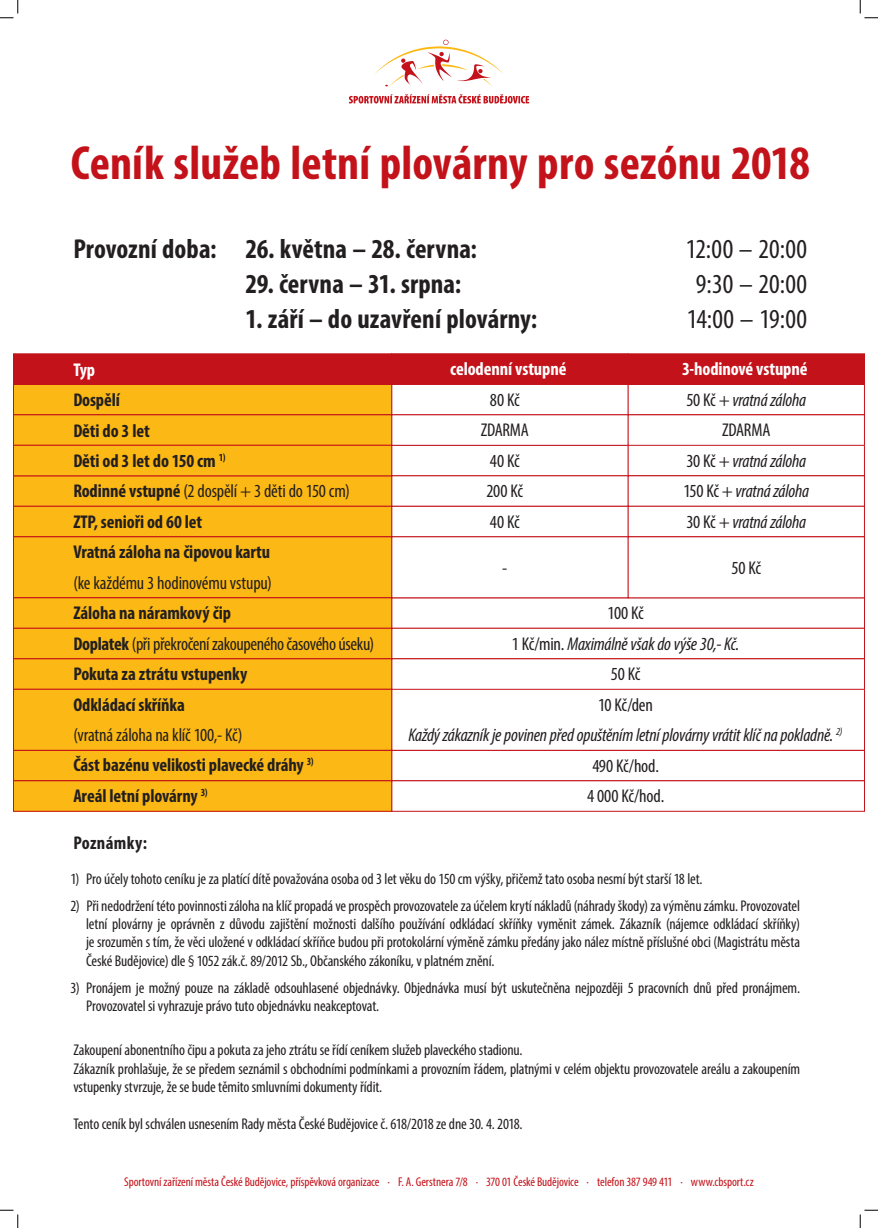
<style>
.page{position:relative;width:878px;height:1228px;background:#fff}
.page>*{position:absolute;margin:0;border:0;box-sizing:border-box;transform-origin:0 0}
.t1{font:700 condensed 48.15px "Myriad Pro";letter-spacing:.005em;color:#c4121a}
.t2{font:700 condensed 27.5px "Myriad Pro";letter-spacing:.005em;color:#231f20}
.t3{font:condensed 27.5px/35px "Myriad Pro";color:#231f20;text-align:center}
.t4{font:700 condensed 18.5px/30.4px "Myriad Pro";letter-spacing:-.005em;color:#231f20}
.t5{font:italic condensed 18.5px/30.4px "Myriad Pro";letter-spacing:-.015em;color:#231f20;text-align:center}
.t6{font:condensed 18.5px/30.5px "Myriad Pro";letter-spacing:-.01em;color:#231f20}
.t7{font:700 condensed 18.5px "Myriad Pro";letter-spacing:-.005em;color:#fff}
.t8{font:700 condensed 18.5px "Myriad Pro";letter-spacing:.02em;color:#231f20}
.t9{font:condensed 15.55px/18.4px "Myriad Pro";letter-spacing:-.01em;color:#231f20}
.t10{font:condensed 12.75px "Myriad Pro";letter-spacing:-.01em;color:#c4121a}
.s1{font-weight:400}
.s2{font-style:normal}
</style>
<div class="page">
<div style="left:391px;top:750px;width:473px;height:31px;border:1px solid #c4121a"></div>
<div style="left:391px;top:780px;width:473px;height:31px;border:1px solid #c4121a"></div>
<div style="left:391px;top:628px;width:473px;height:31px;border:1px solid #c4121a"></div>
<div style="left:391px;top:689px;width:473px;height:61px;border:1px solid #c4121a"></div>
<div style="left:391px;top:658px;width:473px;height:31px;border:1px solid #c4121a"></div>
<div style="left:391px;top:445px;width:237px;height:31px;background:#fff;border:1px solid #c4121a"></div>
<div style="left:391px;top:384px;width:237px;height:31px;background:#fff;border:1px solid #c4121a"></div>
<div style="left:627px;top:445px;width:237px;height:31px;border:1px solid #c4121a"></div>
<div style="left:627px;top:384px;width:237px;height:31px;border:1px solid #c4121a"></div>
<div style="left:391px;top:414px;width:237px;height:31px;background:#fff;border:1px solid #c4121a"></div>
<div style="left:627px;top:414px;width:237px;height:31px;border:1px solid #c4121a"></div>
<div style="left:391px;top:475px;width:237px;height:31px;background:#fff;border:1px solid #c4121a"></div>
<div style="left:627px;top:475px;width:237px;height:31px;border:1px solid #c4121a"></div>
<div style="left:391px;top:506px;width:237px;height:31px;background:#fff;border:1px solid #c4121a"></div>
<div style="left:627px;top:506px;width:237px;height:31px;border:1px solid #c4121a"></div>
<div style="left:391px;top:536px;width:237px;height:62px;background:#fff;border:1px solid #c4121a"></div>
<div style="left:627px;top:536px;width:237px;height:62px;border:1px solid #c4121a"></div>
<div style="left:14px;top:384px;width:377px;height:31px;background:#fcb814"></div>
<div style="left:14px;top:384px;width:378px;height:31px;border:1px solid #c4121a"></div>
<div style="left:14px;top:415px;width:377px;height:30px;background:#fcb814"></div>
<div style="left:14px;top:414px;width:378px;height:31px;border:1px solid #c4121a"></div>
<div style="left:14px;top:476px;width:377px;height:30px;background:#fcb814"></div>
<div style="left:14px;top:506px;width:377px;height:31px;background:#fcb814"></div>
<div style="left:14px;top:506px;width:378px;height:31px;border:1px solid #c4121a"></div>
<div style="left:14px;top:537px;width:377px;height:61px;background:#fcb814"></div>
<div style="left:14px;top:536px;width:378px;height:62px;border:1px solid #c4121a"></div>
<div style="left:14px;top:598px;width:377px;height:30px;background:#fcb814"></div>
<div style="left:14px;top:597px;width:378px;height:31px;border:1px solid #c4121a"></div>
<div style="left:14px;top:628px;width:377px;height:31px;background:#fcb814"></div>
<div style="left:14px;top:628px;width:378px;height:31px;border:1px solid #c4121a"></div>
<div style="left:14px;top:659px;width:377px;height:30px;background:#fcb814"></div>
<div style="left:14px;top:658px;width:378px;height:31px;border:1px solid #c4121a"></div>
<div style="left:14px;top:750px;width:377px;height:30px;background:#fcb814"></div>
<div style="left:14px;top:750px;width:378px;height:31px;border:1px solid #c4121a"></div>
<div style="left:14px;top:780px;width:377px;height:31px;background:#fcb814"></div>
<div style="left:14px;top:780px;width:378px;height:31px;border:1px solid #c4121a"></div>
<div style="left:14px;top:689px;width:377px;height:61px;background:#fcb814"></div>
<div style="left:14px;top:689px;width:378px;height:61px;border:1px solid #c4121a"></div>
<div style="left:14px;top:445px;width:377px;height:31px;background:#fcb814"></div>
<div style="left:14px;top:445px;width:378px;height:31px;border:1px solid #c4121a"></div>
<div style="left:14px;top:354px;width:377px;height:30px;background:#c4121a"></div>
<div style="left:14px;top:353px;width:378px;height:31px;border:1px solid #c4121a"></div>
<div style="left:391px;top:353px;width:237px;height:31px;background:#c4121a;border:1px solid #c4121a"></div>
<div style="left:628px;top:354px;width:236px;height:30px;background:#c4121a"></div>
<div style="left:627px;top:353px;width:237px;height:31px;border:1px solid #c4121a"></div>
<svg style="left:349px;top:94px;width:180px;height:9px"></svg>
<svg style="left:375px;top:40px;width:128px;height:47px"></svg>
<svg style="left:0;top:0;width:19px;height:19px"></svg>
<svg style="left:0;top:1209px;width:19px;height:18px"></svg>
<svg style="left:859px;top:0;width:18px;height:19px"></svg>
<svg style="left:859px;top:1209px;width:18px;height:18px"></svg>
<h1 class="t1" style="left:71px;top:133px;width:740px">Ceník služeb letní plovárny pro sezónu 2018</h1>
<h2 class="t2" style="left:73px;top:231px;width:405px">Provozní doba: 26. května – 28. června:</h2>
<h2 class="t2" style="left:245px;top:266px;width:217px">29. června – 31. srpna:</h2>
<h2 class="t2" style="left:245px;top:301px;width:293px">1. září – do uzavření plovárny:</h2>
<h2 class="t3" style="left:685px;top:231px;width:123px">12:00 – 20:00<br>9:30 – 20:00<br>14:00 – 19:00</h2>
<p class="t7" style="left:450px;top:358px;width:118px">celodenní vstupné</p>
<p class="t7" style="left:682px;top:358px;width:127px">3-hodinové vstupné</p>
<p class="t7" style="left:73px;top:358px;width:23px">Typ</p>
<p class="t4" style="left:73px;top:384px;width:278px">Dospělí<br>Děti do 3 let<br>Děti od 3 let do 150 cm <sup>1)<br></sup>Rodinné vstupné <span class="s1">(2 dospělí + 3 děti do 150 cm)<br></span>ZTP, senioři od 60 let<br>Vratná záloha na čipovou kartu</p>
<p class="t6" style="left:73px;top:567px;width:200px">(ke každému 3 hodinovému vstupu)</p>
<p class="t4" style="left:73px;top:597px;width:302px">Záloha na náramkový čip<br>Doplatek <span class="s1">(při překročení zakoupeného časového úseku)<br></span>Pokuta za ztrátu vstupenky<br>Odkládací skříňka</p>
<p class="t4" style="left:73px;top:719px;width:242px"><span class="s1">(vratná záloha na klíč 100,- Kč)<br></span>Část bazénu velikosti plavecké dráhy <sup>3)<br></sup>Areál letní plovárny <sup>3)</sup></p>
<p class="t8" style="left:73px;top:831px;width:75px">Poznámky:</p>
<p class="t9" style="left:70px;top:869px;width:633px">1) Pro účely tohoto ceníku je za platící dítě považována osoba od 3 let věku do 150 cm výšky, přičemž tato osoba nesmí být starší 18 let.</p>
<p class="t9" style="left:86px;top:896px;width:715px;text-align:justify;text-indent:-16px">2) Při nedodržení této povinnosti záloha na klíč propadá ve prospěch provozovatele za účelem krytí nákladů (náhrady škody) za výměnu zámku. Provozovatel letní plovárny je oprávněn z důvodu zajištění možnosti dalšího používání odkládací skříňky vyměnit zámek. Zákazník (nájemce odkládací skříňky) je srozuměn s tím, že věci uložené v odkládací skříňce budou při protokolární výměně zámku předány jako nález místně příslušné obci (Magistrátu města České Budějovice) dle § 1052 zák.č. 89/2012 Sb., Občanského zákoníku, v platném znění.</p>
<p class="t9" style="left:86px;top:978px;width:715px;text-indent:-16px">3) Pronájem je možný pouze na základě odsouhlasené objednávky. Objednávka musí být uskutečněna nejpozději 5 pracovních dnů před pronájmem.<br>Provozovatel si vyhrazuje právo tuto objednávku neakceptovat.</p>
<p class="t9" style="left:73px;top:1040px;width:728px">Zakoupení abonentního čipu a pokuta za jeho ztrátu se řídí ceníkem služeb plaveckého stadionu.<br>Zákazník prohlašuje, že se předem seznámil s obchodními podmínkami a provozním řádem, platnými v celém objektu provozovatele areálu a zakoupením vstupenky stvrzuje, že se bude těmito smluvními dokumenty řídit.</p>
<p class="t9" style="left:73px;top:1114px;width:450px">Tento ceník byl schválen usnesením Rady města České Budějovice č. 618/2018 ze dne 30. 4. 2018.</p>
<p class="t5" style="left:686px;top:384px;width:121px"><span class="s2">50 Kč</span> + vratná záloha</p>
<p class="t6" style="left:490px;top:384px;width:31px">80 Kč</p>
<p class="t6" style="left:480px;top:415px;width:50px">ZDARMA</p>
<p class="t6" style="left:722px;top:415px;width:50px">ZDARMA</p>
<p class="t5" style="left:686px;top:445px;width:121px"><span class="s2">30 Kč</span> + vratná záloha</p>
<p class="t6" style="left:490px;top:445px;width:31px">40 Kč</p>
<p class="t6" style="left:486px;top:476px;width:38px">200 Kč</p>
<p class="t5" style="left:683px;top:476px;width:127px"><span class="s2">150 Kč</span> + vratná záloha</p>
<p class="t6" style="left:490px;top:506px;width:31px">40 Kč</p>
<p class="t5" style="left:686px;top:506px;width:121px"><span class="s2">30 Kč</span> + vratná záloha</p>
<p class="t6" style="left:502px;top:552px;width:7px">-</p>
<p class="t6" style="left:731px;top:552px;width:31px">50 Kč</p>
<p class="t6" style="left:607px;top:597px;width:38px">100 Kč</p>
<p class="t5" style="left:511px;top:628px;width:229px"><span class="s2">1 Kč/min.</span> Maximálně však do výše 30,- Kč.</p>
<p class="t6" style="left:610px;top:659px;width:31px">50 Kč</p>
<p class="t5" style="left:408px;top:689px;width:435px"><span class="s2">10 Kč/den<br></span>Každý zákazník je povinen před opuštěním letní plovárny vrátit klíč na pokladně. <sup>2)</sup></p>
<p class="t6" style="left:587px;top:750px;width:79px">490 Kč/hod.<br>4 000 Kč/hod.</p>
<p class="t10" style="left:124px;top:1174px;width:630px">Sportovní zařízení města České Budějovice, příspěvková organizace · F. A. Gerstnera 7/8 · 370 01 České Budějovice · telefon 387 949 411 · www.cbsport.cz</p>
</div>
